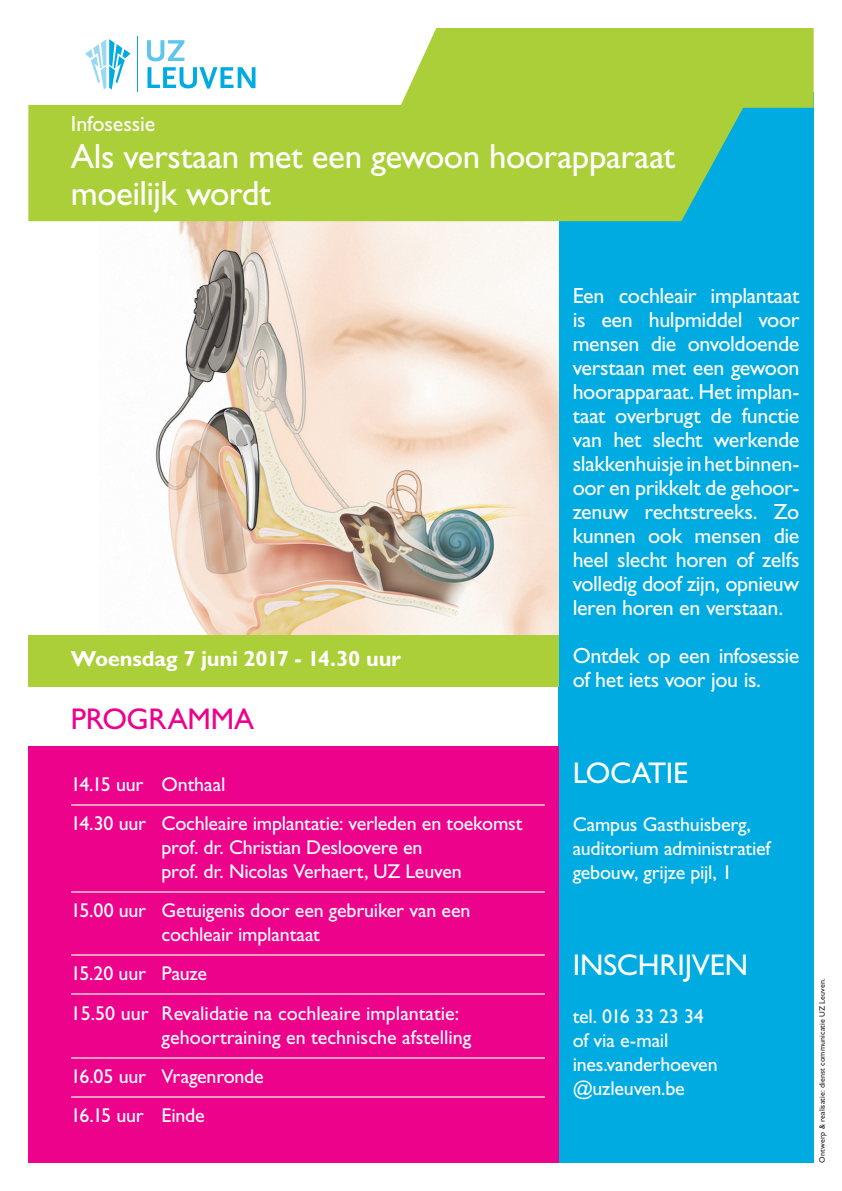
<style>
.page{position:relative;width:842px;height:1191px;background:#fff}
.page>*{position:absolute;margin:0;border:0;box-sizing:border-box;transform-origin:0 0}
.t1{font:35px/37px "Gill Sans Std";letter-spacing:-.015em;color:#fff}
.t2{font:30px "Gill Sans Std";letter-spacing:-.005em;color:#fff}
.t3{font:30px "Gill Sans Std";letter-spacing:-.005em;color:#ed028c}
.t4{font:22px/24px "Gill Sans Std";letter-spacing:-.015em;color:#fff;text-align:justify}
.t5{font:700 22px "Gill Sans Std";letter-spacing:-.01em;color:#fff}
.t6{font:20px/24px "Gill Sans Std";letter-spacing:-.01em;color:#fff}
.t7{font:8px "Gill Sans Std";letter-spacing:.015em;color:#231f20}
</style>
<div class="page">
<div style="left:558px;top:92px;width:256px;height:1070px;background:#00abe1"></div>
<div style="left:28px;top:746px;width:530px;height:416px;background:#ed028c"></div>
<img style="left:100px;top:221px;width:458px;height:414px">
<div style="left:28px;top:635px;width:530px;height:51px;background:#abcf38"></div>
<div style="left:28px;top:105px;width:715px;height:116px;background:#abcf38"></div>
<hr style="left:137px;top:37px;width:1px;height:55px;background:#00abe1">
<svg style="left:147px;top:40px;width:37px;height:21px"></svg>
<svg style="left:147px;top:67px;width:108px;height:22px"></svg>
<svg style="left:85px;top:39px;width:45px;height:51px"></svg>
<div style="left:400px;top:28px;width:414px;height:80px;background:#abcf38"></div>
<hr style="left:71px;top:805px;width:473px;height:1px;background:#f499c2">
<hr style="left:71px;top:891px;width:473px;height:1px;background:#f499c2">
<hr style="left:71px;top:954px;width:473px;height:1px;background:#f499c2">
<hr style="left:71px;top:994px;width:473px;height:1px;background:#f499c2">
<hr style="left:71px;top:1057px;width:473px;height:1px;background:#f499c2">
<hr style="left:71px;top:1096px;width:473px;height:1px;background:#f499c2">
<p class="t4" style="left:71px;top:111px;width:86px">Infosessie</p>
<h1 class="t1" style="left:71px;top:137px;width:606px">Als verstaan met een gewoon hoorapparaat moeilijk wordt</h1>
<p class="t5" style="left:71px;top:645px;width:332px">Woensdag 7 juni 2017 - 14.30 uur</p>
<h2 class="t3" style="left:71px;top:702px;width:185px">PROGRAMMA</h2>
<p class="t6" style="left:71px;top:765px;width:453px;line-height:39px">14.15 uur Onthaal<br>14.30 uur Cochleaire implantatie: verleden en toekomst</p>
<p class="t6" style="left:162px;top:836px;width:302px">prof. dr. Christian Desloovere en prof. dr. Nicolas Verhaert, UZ Leuven</p>
<p class="t6" style="left:162px;top:899px;width:310px;text-indent:-91px">15.00 uur Getuigenis door een gebruiker van een cochleair implantaat</p>
<p class="t6" style="left:71px;top:954px;width:390px;line-height:39px">15.20 uur Pauze<br>15.50 uur Revalidatie na cochleaire implantatie:</p>
<p class="t6" style="left:71px;top:1017px;width:402px;line-height:39px;text-indent:91px">gehoortraining en technische afstelling<br>16.05 uur Vragenronde<br>16.15 uur Einde</p>
<p class="t4" style="left:573px;top:283px;width:228px">Een cochleair implantaat is een hulpmiddel voor mensen die onvoldoende verstaan met een gewoon hoorapparaat. Het implan&shy;taat overbrugt de functie van het slecht werkende slakkenhuisje in het binnen&shy;oor en prikkelt de gehoor&shy;zenuw rechtstreeks. Zo kunnen ook mensen die heel slecht horen of zelfs volledig doof zijn, opnieuw leren horen en verstaan.</p>
<p class="t4" style="left:573px;top:643px;width:228px">Ontdek op een infosessie of het iets voor jou is.</p>
<h2 class="t2" style="left:573px;top:755px;width:117px">LOCATIE</h2>
<p class="t6" style="left:573px;top:812px;width:199px">Campus Gasthuisberg, auditorium administratief gebouw, grijze pijl, 1</p>
<h2 class="t2" style="left:573px;top:947px;width:177px">INSCHRIJVEN</h2>
<p class="t6" style="left:573px;top:1004px;width:146px">tel. 016 33 23 34 of via e-mail ines.vanderhoeven @uzleuven.be</p>
<p class="t7" style="left:817px;top:1162px;width:186px;rotate:-90deg">Ontwerp &amp; realisatie: dienst communicatie UZ Leuven.</p>
</div>
